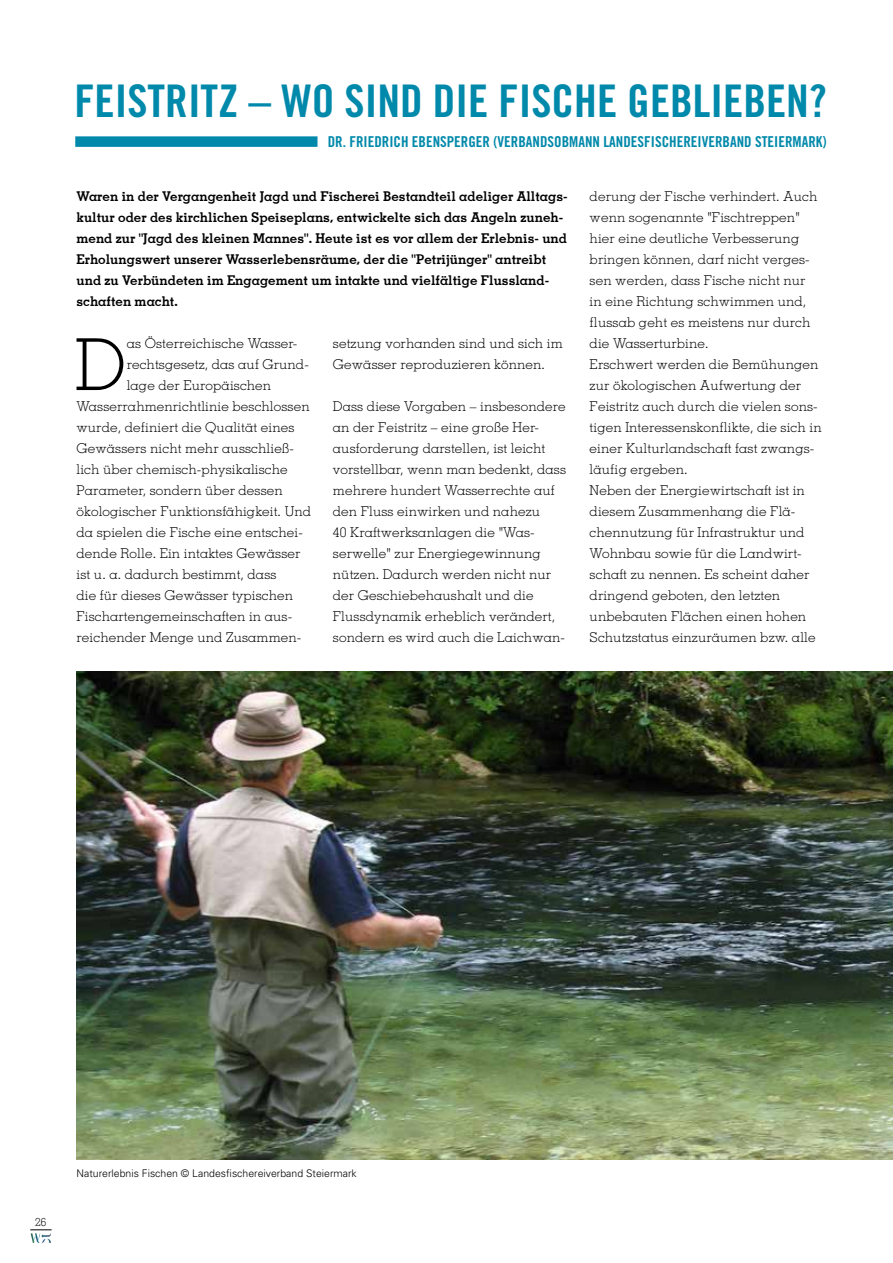
<style>
.page{position:relative;width:893px;height:1263px;background:#fff}
.page>*{position:absolute;margin:0;border:0;box-sizing:border-box;transform-origin:0 0}
.t1{font:300 71.7px "Memphis";color:#000}
.t2{font:45px "Trade Gothic Bold Cond Twenty";color:#0089aa}
.t3{font:15px "Trade Gothic Bold Cond Twenty";color:#0089aa}
.t4{font:300 13.5px/21px "Memphis";letter-spacing:.01em;color:#000}
.t5{font:700 13.5px/21px "Memphis";color:#000}
.t6{font:300 11.25px "Memphis";color:#000}
.t7{font:300 10.5px "Univers";color:#000}
</style>
<div class="page">
<img style="left:31px;top:1233px;width:20px;height:10px">
<svg style="left:30px;top:1229px;width:22px;height:1px"></svg>
<div style="left:75px;top:136px;width:242px;height:11px;background:#0089aa"></div>
<img style="left:76px;top:672px;width:817px;height:487px">
<h2 class="t2" style="left:74px;top:74px;width:754px">FEISTRITZ – WO SIND DIE FISCHE GEBLIEBEN?</h2>
<p class="t3" style="left:328px;top:133px;width:500px">DR. FRIEDRICH EBENSPERGER (VERBANDSOBMANN LANDESFISCHEREIVERBAND STEIERMARK)</p>
<p class="t5" style="left:77px;top:185px;width:493px">Waren in der Vergangenheit Jagd und Fischerei Bestandteil adeliger Alltags&shy;kultur oder des kirchlichen Speiseplans, entwickelte sich das Angeln zuneh&shy;mend zur "Jagd des kleinen Mannes". Heute ist es vor allem der Erlebnis- und Erholungswert unserer Wasserlebensräume, der die "Petrijünger" antreibt und zu Verbündeten im Engagement um intakte und vielfältige Flussland&shy;schaften macht.</p>
<h1 class="t1" style="left:74px;top:321px;width:53px">D</h1>
<p class="t4" style="left:127px;top:332px;width:172px">as Österreichische Wasser-</p>
<p class="t4" style="left:333px;top:332px;width:231px">setzung vorhanden sind und sich im<br>Gewässer reproduzieren können.</p>
<p class="t4" style="left:333px;top:395px;width:235px">Dass diese Vorgaben – insbesondere an der Feistritz – eine große Her&shy;ausforderung darstellen, ist leicht vorstellbar, wenn man bedenkt, dass mehrere hundert Wasserrechte auf den Fluss einwirken und nahezu<br>40 Kraftwerksanlagen die "Was&shy;serwelle" zur Energiegewinnung nützen. Dadurch werden nicht nur der Geschiebehaushalt und die Flussdynamik erheblich verändert, sondern es wird auch die Laichwan-</p>
<p class="t4" style="left:127px;top:353px;width:184px">rechtsgesetz, das auf Grund-</p>
<p class="t4" style="left:127px;top:374px;width:146px">lage der Europäischen</p>
<p class="t4" style="left:77px;top:395px;width:235px">Wasserrahmenrichtlinie beschlossen</p>
<p class="t4" style="left:77px;top:416px;width:219px">wurde, definiert die Qualität eines</p>
<p class="t4" style="left:77px;top:437px;width:219px">Gewässers nicht mehr ausschließ-</p>
<p class="t4" style="left:77px;top:458px;width:213px">lich über chemisch-physikalische</p>
<p class="t4" style="left:77px;top:479px;width:208px">Parameter, sondern über dessen</p>
<p class="t4" style="left:77px;top:500px;width:236px">ökologischer Funktionsfähigkeit. Und</p>
<p class="t4" style="left:77px;top:521px;width:228px">da spielen die Fische eine entschei-</p>
<p class="t4" style="left:77px;top:542px;width:225px">dende Rolle. Ein intaktes Gewässer</p>
<p class="t4" style="left:77px;top:563px;width:201px">ist u. a. dadurch bestimmt, dass</p>
<p class="t4" style="left:77px;top:584px;width:218px">die für dieses Gewässer typischen</p>
<p class="t4" style="left:77px;top:605px;width:217px">Fischartengemeinschaften in aus-</p>
<p class="t4" style="left:77px;top:626px;width:226px">reichender Menge und Zusammen-</p>
<p class="t4" style="left:590px;top:185px;width:233px">derung der Fische verhindert. Auch wenn sogenannte "Fischtreppen" hier eine deutliche Verbesserung bringen können, darf nicht verges&shy;sen werden, dass Fische nicht nur<br>in eine Richtung schwimmen und, flussab geht es meistens nur durch die Wasserturbine.<br>Erschwert werden die Bemühungen zur ökologischen Aufwertung der<br>Feistritz auch durch die vielen sons&shy;tigen Interessenskonflikte, die sich in einer Kulturlandschaft fast zwangs&shy;läufig ergeben.<br>Neben der Energiewirtschaft ist in diesem Zusammenhang die Flä&shy;chennutzung für Infrastruktur und<br>Wohnbau sowie für die Landwirt&shy;schaft zu nennen. Es scheint daher dringend geboten, den letzten unbebauten Flächen einen hohen<br>Schutzstatus einzuräumen bzw. alle</p>
<p class="t6" style="left:35px;top:1215px;width:13px">26</p>
<p class="t7" style="left:77px;top:1167px;width:282px">Naturerlebnis Fischen © Landesfischereiverband Steiermark</p>
</div>
